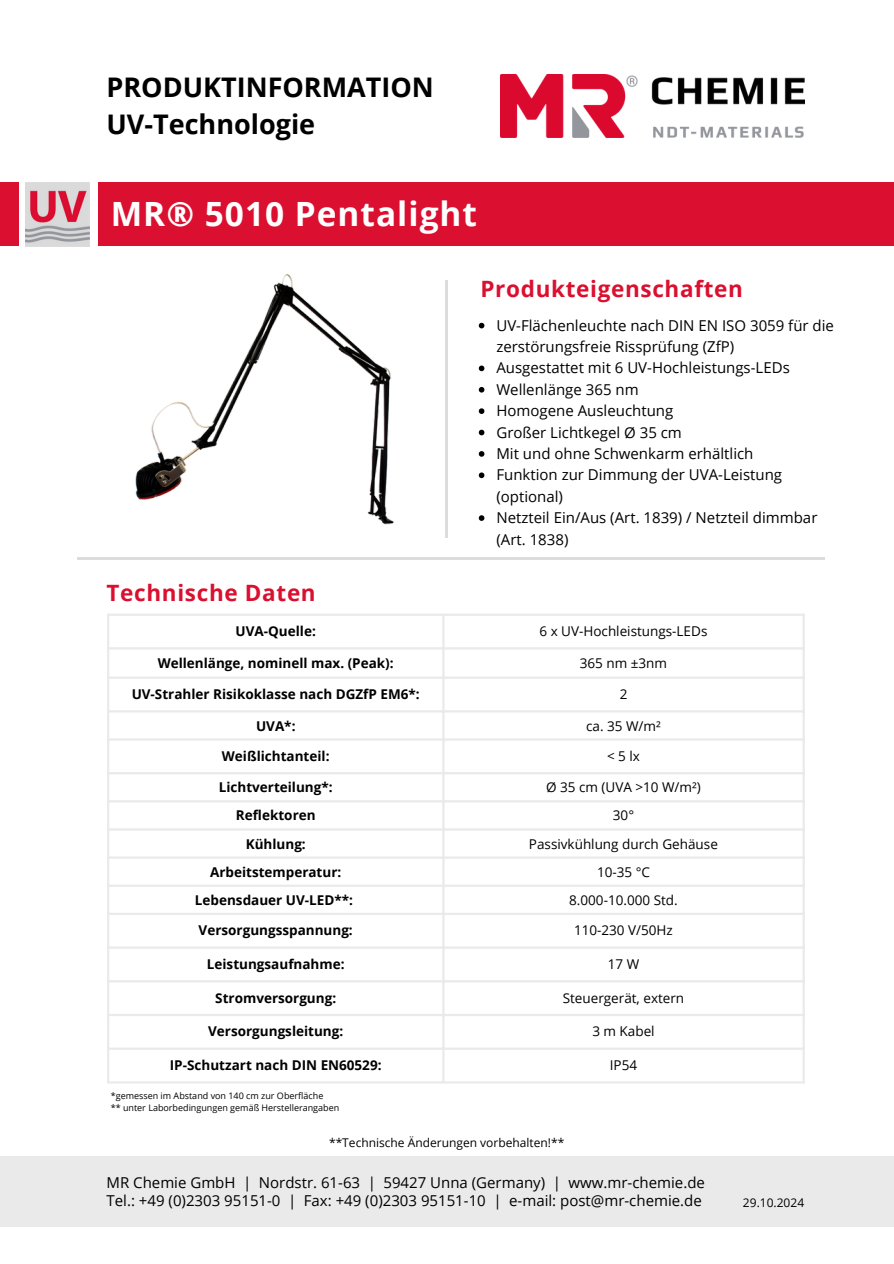
<style>
.page{position:relative;width:894px;height:1264px;background:#fff}
.page>*{position:absolute;margin:0;border:0;box-sizing:border-box;transform-origin:0 0}
.t1{font:700 33.45px "Open Sans";letter-spacing:.03em;color:#fefefe}
.t2{font:700 27px/37.2px "Open Sans";color:#000}
.t3{font:700 22.5px "Open Sans";letter-spacing:.03em;color:#db0f2f}
.t4{font:15px/21.3px "Open Sans";color:#000}
.t5{font:700 13.5px "Open Sans";color:#000}
.t6{font:13.5px "Open Sans";color:#000}
.t7{font:12px "Open Sans";color:#000}
.t8{font:9px "Open Sans";color:#000}
</style>
<div class="page">
<div style="left:98px;top:182px;width:795px;height:64px;background:#db0f2f"></div>
<div style="left:0;top:1156px;width:893px;height:71px;background:#e9eae9"></div>
<div style="left:0;top:182px;width:19px;height:64px;background:#db0f2f"></div>
<img style="left:501px;top:74px;width:303px;height:63px">
<img style="left:26px;top:182px;width:64px;height:64px">
<img style="left:135px;top:274px;width:259px;height:251px">
<hr style="left:77px;top:557px;width:748px;height:2px;background:#94959d">
<hr style="left:445px;top:280px;width:2px;height:257px;background:#94959d">
<svg style="left:478px;top:323px;width:6px;height:5px"></svg>
<svg style="left:478px;top:365px;width:6px;height:6px"></svg>
<svg style="left:478px;top:387px;width:6px;height:5px"></svg>
<svg style="left:478px;top:408px;width:6px;height:6px"></svg>
<svg style="left:478px;top:430px;width:6px;height:5px"></svg>
<svg style="left:478px;top:451px;width:6px;height:6px"></svg>
<svg style="left:478px;top:472px;width:6px;height:6px"></svg>
<svg style="left:478px;top:515px;width:6px;height:6px"></svg>
<hr style="left:107px;top:616px;width:2px;height:465px;background:#e9eae9">
<hr style="left:442px;top:616px;width:2px;height:465px;background:#e9eae9">
<hr style="left:802px;top:616px;width:2px;height:465px;background:#e9eae9">
<hr style="left:107px;top:613px;width:697px;height:3px;background:#e9eae9">
<hr style="left:107px;top:647px;width:697px;height:2px;background:#e9eae9">
<hr style="left:107px;top:676px;width:697px;height:2px;background:#e9eae9">
<hr style="left:107px;top:710px;width:697px;height:2px;background:#e9eae9">
<hr style="left:107px;top:738px;width:697px;height:2px;background:#e9eae9">
<hr style="left:107px;top:772px;width:697px;height:2px;background:#e9eae9">
<hr style="left:107px;top:800px;width:697px;height:2px;background:#e9eae9">
<hr style="left:107px;top:828px;width:697px;height:2px;background:#e9eae9">
<hr style="left:107px;top:856px;width:697px;height:2px;background:#e9eae9">
<hr style="left:107px;top:884px;width:697px;height:2px;background:#e9eae9">
<hr style="left:107px;top:912px;width:697px;height:3px;background:#e9eae9">
<hr style="left:107px;top:946px;width:697px;height:2px;background:#e9eae9">
<hr style="left:107px;top:980px;width:697px;height:2px;background:#e9eae9">
<hr style="left:107px;top:1013px;width:697px;height:3px;background:#e9eae9">
<hr style="left:107px;top:1047px;width:697px;height:2px;background:#e9eae9">
<hr style="left:107px;top:1081px;width:697px;height:2px;background:#e9eae9">
<h2 class="t2" style="left:106px;top:68px;width:329px">PRODUKTINFORMATION<br>UV-Technologie</h2>
<p class="t1" style="left:111px;top:191px;width:368px">MR® 5010 Pentalight</p>
<h5 class="t3" style="left:106px;top:577px;width:211px">Technische Daten</h5>
<p class="t3" style="left:480px;top:273px;width:264px">Produkteigenschaften</p>
<p class="t4" style="left:496px;top:314px;width:339px">UV-Flächenleuchte nach DIN EN ISO 3059 für die zerstörungsfreie Rissprüfung (ZfP)</p>
<p class="t4" style="left:496px;top:357px;width:295px">Ausgestattet mit 6 UV-Hochleistungs-LEDs</p>
<p class="t4" style="left:496px;top:378px;width:144px">Wellenlänge 365 nm</p>
<p class="t4" style="left:496px;top:400px;width:178px">Homogene Ausleuchtung</p>
<p class="t4" style="left:496px;top:421px;width:187px">Großer Lichtkegel Ø 35 cm</p>
<h3 class="t4" style="left:496px;top:442px;width:258px">Mit und ohne Schwenkarm erhältlich</h3>
<p class="t4" style="left:496px;top:464px;width:287px">Funktion zur Dimmung der UVA-Leistung (optional)</p>
<p class="t4" style="left:496px;top:506px;width:322px">Netzteil Ein/Aus (Art. 1839) / Netzteil dimmbar (Art. 1838)</p>
<p class="t5" style="left:235px;top:621px;width:82px">UVA-Quelle:</p>
<p class="t6" style="left:539px;top:621px;width:169px">6 x UV-Hochleistungs-LEDs</p>
<p class="t5" style="left:158px;top:653px;width:237px">Wellenlänge, nominell max. (Peak):</p>
<p class="t6" style="left:579px;top:653px;width:89px">365 nm ±3nm</p>
<p class="t5" style="left:132px;top:684px;width:289px">UV-Strahler Risikoklasse nach DGZfP EM6*:</p>
<p class="t6" style="left:619px;top:684px;width:9px">2</p>
<p class="t5" style="left:256px;top:716px;width:41px">UVA*:</p>
<p class="t6" style="left:586px;top:716px;width:76px">ca. 35 W/m²</p>
<p class="t5" style="left:222px;top:746px;width:109px">Weißlichtanteil:</p>
<p class="t6" style="left:607px;top:746px;width:34px">&lt; 5 lx</p>
<p class="t5" style="left:219px;top:778px;width:115px">Lichtverteilung*:</p>
<p class="t6" style="left:546px;top:778px;width:156px">Ø 35 cm (UVA &gt;10 W/m²)</p>
<p class="t5" style="left:236px;top:806px;width:81px">Reflektoren</p>
<p class="t6" style="left:612px;top:806px;width:23px">30°</p>
<p class="t5" style="left:246px;top:834px;width:62px">Kühlung:</p>
<p class="t6" style="left:529px;top:834px;width:190px">Passivkühlung durch Gehäuse</p>
<p class="t5" style="left:210px;top:862px;width:133px">Arbeitstemperatur:</p>
<p class="t6" style="left:597px;top:862px;width:54px">10-35 °C</p>
<p class="t5" style="left:195px;top:890px;width:159px">Lebensdauer UV-LED**:</p>
<p class="t6" style="left:569px;top:890px;width:110px">8.000-10.000 Std.</p>
<p class="t5" style="left:198px;top:920px;width:156px">Versorgungsspannung:</p>
<p class="t6" style="left:574px;top:920px;width:100px">110-230 V/50Hz</p>
<p class="t5" style="left:207px;top:954px;width:139px">Leistungsaufnahme:</p>
<p class="t6" style="left:607px;top:954px;width:33px">17 W</p>
<p class="t5" style="left:215px;top:988px;width:122px">Stromversorgung:</p>
<p class="t6" style="left:562px;top:988px;width:123px">Steuergerät, extern</p>
<p class="t5" style="left:208px;top:1021px;width:136px">Versorgungsleitung:</p>
<p class="t6" style="left:592px;top:1021px;width:64px">3 m Kabel</p>
<p class="t5" style="left:170px;top:1055px;width:213px">IP-Schutzart nach DIN EN60529:</p>
<p class="t6" style="left:609px;top:1055px;width:29px">IP54</p>
<h4 class="t8" style="left:111px;top:1088px;width:214px">*gemessen im Abstand von 140 cm zur Oberfläche</h4>
<h5 class="t8" style="left:111px;top:1100px;width:230px">** unter Laborbedingungen gemäß Herstellerangaben</h5>
<p class="t7" style="left:329px;top:1134px;width:237px">**Technische Änderungen vorbehalten!**</p>
<h1 class="t4" style="left:106px;top:1173px;width:599px;line-height:18px">MR Chemie GmbH | Nordstr. 61-63 | 59427 Unna (Germany) | www.mr-chemie.de<br>Tel.: +49 (0)2303 95151-0 | Fax: +49 (0)2303 95151-10 | e-mail: post@mr-chemie.de</h1>
<h3 class="t7" style="left:742px;top:1193px;width:63px">29.10.2024</h3>
</div>
